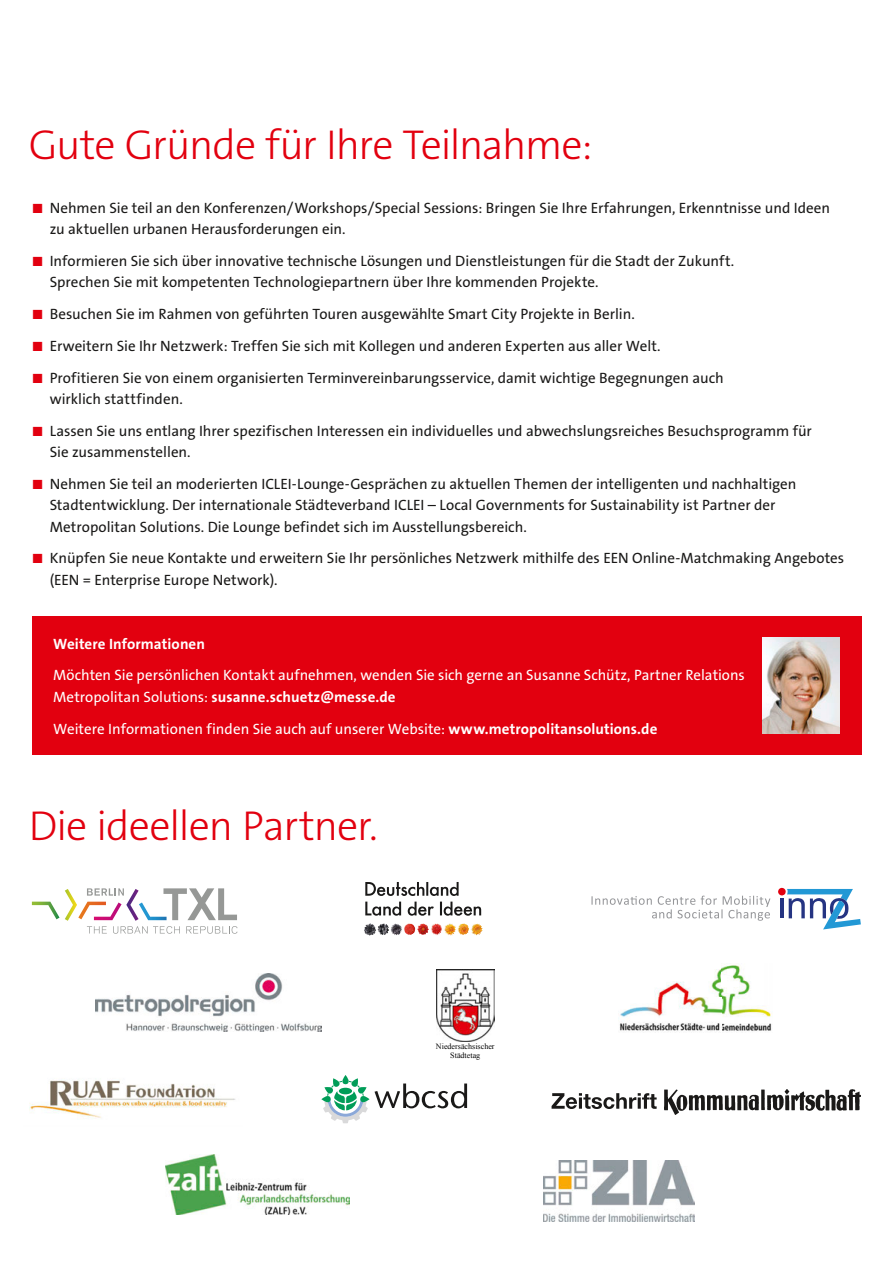
<style>
.page{position:relative;width:893px;height:1263px;background:#fff}
.page>*{position:absolute;margin:0;border:0;box-sizing:border-box;transform-origin:0 0}
.t1{font:42px "The Sans LP3 Lig";letter-spacing:-.025em;color:#e2000f}
.t2{font:15px/21.3px "The Sans LP5 Plain";color:#1a1918}
.t3{font:15px "The Sans LP5 Plain";color:#fff}
.t4{font:15px "The Sans LP7 Bld";letter-spacing:.005em;color:#fff}
.t5{font:8.1px/9px "Times New Roman";color:#000;text-align:center}
.s1{font-family:"The Sans LP7 Bld";font-size:13.5px;color:#e2000f}
.s2{font-family:"The Sans LP5 Plain"}
.s3{font-family:"The Sans LP7 Bld"}
</style>
<div class="page">
<div style="left:32px;top:617px;width:829px;height:138px;background:#e2000f"></div>
<img style="left:762px;top:638px;width:78px;height:95px">
<img style="left:29px;top:1080px;width:207px;height:39px">
<svg style="left:321px;top:1075px;width:146px;height:48px"></svg>
<svg style="left:778px;top:888px;width:83px;height:41px"></svg>
<svg style="left:591px;top:896px;width:179px;height:25px"></svg>
<img style="left:543px;top:1161px;width:151px;height:60px">
<svg style="left:365px;top:882px;width:116px;height:34px"></svg>
<img style="left:459px;top:923px;width:24px;height:12px">
<svg style="left:552px;top:1093px;width:105px;height:16px"></svg>
<img style="left:665px;top:1089px;width:196px;height:25px">
<img style="left:166px;top:1154px;width:183px;height:61px">
<svg style="left:32px;top:902px;width:27px;height:17px"></svg>
<svg style="left:65px;top:888px;width:173px;height:46px"></svg>
<img style="left:619px;top:963px;width:153px;height:68px">
<img style="left:95px;top:973px;width:226px;height:58px">
<img style="left:437px;top:969px;width:57px;height:73px">
<h1 class="t1" style="left:29px;top:127px;width:565px">Gute Gründe für Ihre Teilnahme:</h1>
<p class="t2" style="left:50px;top:198px;width:782px;text-indent:-18px"><span class="s1">■</span> Nehmen Sie teil an den Konferenzen/Workshops/Special Sessions: Bringen Sie Ihre Erfahrungen, Erkenntnisse und Ideen zu aktuellen urbanen Herausforderungen ein.</p>
<p class="t2" style="left:50px;top:251px;width:686px;text-indent:-18px"><span class="s1">■</span> Informieren Sie sich über innovative technische Lösungen und Dienstleistungen für die Stadt der Zukunft.<br>Sprechen Sie mit kompetenten Technologiepartnern über Ihre kommenden Projekte.</p>
<p class="t2" style="left:32px;top:304px;width:604px"><span class="s1">■</span> Besuchen Sie im Rahmen von geführten Touren ausgewählte Smart City Projekte in Berlin.</p>
<p class="t2" style="left:32px;top:336px;width:630px"><span class="s1">■</span> Erweitern Sie Ihr Netzwerk: Treffen Sie sich mit Kollegen und anderen Experten aus aller Welt.</p>
<p class="t2" style="left:50px;top:368px;width:676px;text-indent:-18px"><span class="s1">■</span> Profitieren Sie von einem organisierten Terminvereinbarungsservice, damit wichtige Begegnungen auch wirklich stattfinden.</p>
<p class="t2" style="left:50px;top:421px;width:764px;text-indent:-18px"><span class="s1">■</span> Lassen Sie uns entlang Ihrer spezifischen Interessen ein individuelles und abwechslungsreiches Besuchsprogramm für<br>Sie zusammenstellen.</p>
<p class="t2" style="left:50px;top:474px;width:748px;text-indent:-18px"><span class="s1">■</span> Nehmen Sie teil an moderierten ICLEI-Lounge-Gesprächen zu aktuellen Themen der intelligenten und nachhaltigen<br>Stadtentwicklung. Der internationale Städteverband ICLEI – Local Governments for Sustainability ist Partner der<br>Metropolitan Solutions. Die Lounge befindet sich im Ausstellungsbereich.</p>
<p class="t2" style="left:50px;top:549px;width:796px;text-indent:-18px"><span class="s1">■</span> Knüpfen Sie neue Kontakte und erweitern Sie Ihr persönliches Netzwerk mithilfe des EEN Online-Matchmaking Angebotes (EEN = Enterprise Europe Network).</p>
<p class="t4" style="left:53px;top:637px;width:153px">Weitere Informationen</p>
<p class="t3" style="left:53px;top:669px;width:693px">Möchten Sie persönlichen Kontakt aufnehmen, wenden Sie sich gerne an Susanne Schütz, Partner Relations</p>
<p class="t4" style="left:53px;top:690px;width:344px"><span class="s2">Metropolitan Solutions:</span> susanne.schuetz@messe.de</p>
<p class="t3" style="left:53px;top:722px;width:606px">Weitere Informationen finden Sie auch auf unserer Website: <span class="s3">www.metropolitansolutions.de</span></p>
<h1 class="t1" style="left:29px;top:808px;width:351px">Die ideellen Partner.</h1>
<p class="t5" style="left:436px;top:1042px;width:60px">Niedersächsischer<br>Städtetag</p>
</div>
